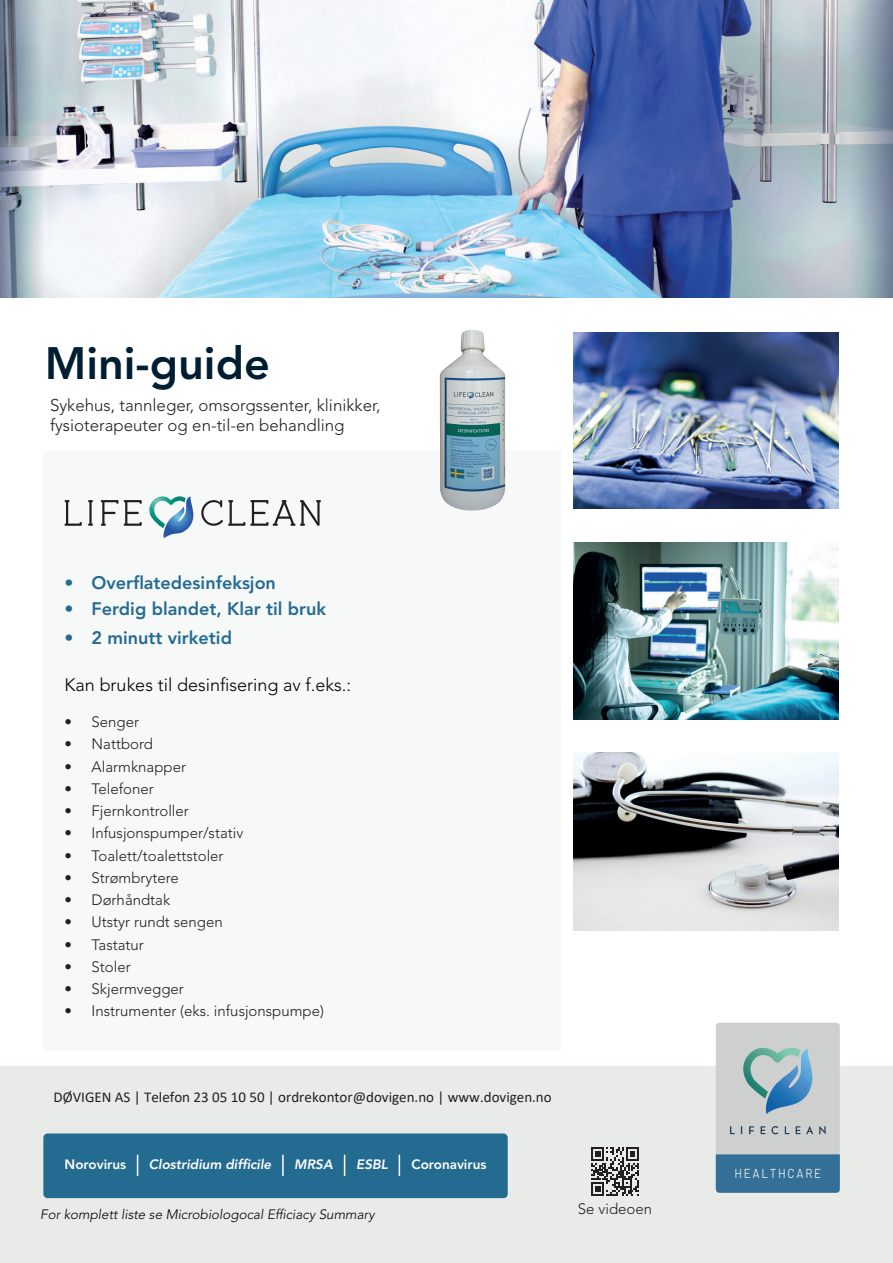
<style>
.page{position:relative;width:893px;height:1263px;background:#fff}
.page>*{position:absolute;margin:0;border:0;box-sizing:border-box;transform-origin:0 0}
.t1{font:800 45px "Avenir LT Std";color:#001e32}
.t2{font:800 18px "Avenir LT Std";color:#246b92}
.t3{font:300 18px "Avenir LT Std";color:#000001}
.t4{font:300 16.8px/20.2px "Avenir LT Std";color:#231f20}
.t5{font:300 15px "Avenir LT Std";color:#231f20}
.t6{font:15px "Calibri";color:#231f20}
.t7{font:italic 300 13.5px "Avenir LT Std";color:#000001}
.t8{font:italic 800 13.5px "Avenir LT Std";color:#fff}
.t9{font:800 13.5px "Avenir LT Std";color:#fff}
.t10{font:13.05px "Barlow";letter-spacing:.15em;color:#e9ecea;scale:.9 1}
</style>
<div class="page">
<div style="left:0;top:1066px;width:893px;height:197px;background:#e8ebe8"></div>
<img style="left:0;top:0;width:893px;height:298px">
<svg style="left:716px;top:1023px;width:124px;height:170px;background:#9bb2be"></svg>
<svg style="left:591px;top:1147px;width:48px;height:49px"></svg>
<div style="left:43px;top:1133px;width:465px;height:65px;background:#246b92;border-radius:4px"></div>
<svg style="left:137px;top:1155px;width:1px;height:21px"></svg>
<hr style="left:282px;top:1155px;width:2px;height:21px;background:#fff">
<svg style="left:344px;top:1155px;width:1px;height:21px"></svg>
<svg style="left:399px;top:1155px;width:1px;height:21px"></svg>
<div style="left:43px;top:451px;width:517px;height:599px;background:#f7f8f8"></div>
<img style="left:573px;top:333px;width:266px;height:176px">
<img style="left:573px;top:753px;width:266px;height:177px">
<img style="left:573px;top:542px;width:266px;height:177px">
<svg style="left:65px;top:500px;width:17px;height:26px"></svg>
<svg style="left:88px;top:500px;width:5px;height:26px"></svg>
<svg style="left:100px;top:500px;width:42px;height:26px"></svg>
<svg style="left:201px;top:500px;width:120px;height:26px"></svg>
<svg style="left:149px;top:496px;width:45px;height:42px"></svg>
<img style="left:439px;top:329px;width:67px;height:182px">
<h1 class="t1" style="left:45px;top:337px;width:227px">Mini-guide</h1>
<p class="t4" style="left:50px;top:395px;width:332px">Sykehus, tannleger, omsorgssenter, klinikker, fysioterapeuter og en-til-en behandling</p>
<p class="t2" style="left:65px;top:572px;width:213px">• Overflatedesinfeksjon</p>
<p class="t2" style="left:65px;top:598px;width:263px">• Ferdig blandet, Klar til bruk</p>
<p class="t2" style="left:65px;top:627px;width:169px">• 2 minutt virketid</p>
<p class="t3" style="left:65px;top:674px;width:288px">Kan brukes til desinfisering av f.eks.:</p>
<p class="t5" style="left:65px;top:713px;width:76px">• Senger</p>
<p class="t5" style="left:65px;top:735px;width:90px">• Nattbord</p>
<p class="t5" style="left:65px;top:758px;width:123px">• Alarmknapper</p>
<p class="t5" style="left:65px;top:780px;width:91px">• Telefoner</p>
<p class="t5" style="left:65px;top:802px;width:126px">• Fjernkontroller</p>
<p class="t5" style="left:65px;top:824px;width:180px">• Infusjonspumper/stativ</p>
<p class="t5" style="left:65px;top:847px;width:160px">• Toalett/toalettstoler</p>
<p class="t5" style="left:65px;top:869px;width:116px">• Strømbrytere</p>
<p class="t5" style="left:65px;top:891px;width:107px">• Dørhåndtak</p>
<p class="t5" style="left:65px;top:913px;width:160px">• Utstyr rundt sengen</p>
<p class="t5" style="left:65px;top:936px;width:81px">• Tastatur</p>
<p class="t5" style="left:65px;top:958px;width:68px">• Stoler</p>
<p class="t5" style="left:65px;top:980px;width:121px">• Skjermvegger</p>
<p class="t5" style="left:65px;top:1002px;width:261px">• Instrumenter (eks. infusjonspumpe)</p>
<p class="t6" style="left:54px;top:1086px;width:500px">DØVIGEN AS | Telefon 23 05 10 50 | ordrekontor@dovigen.no | www.dovigen.no</p>
<p class="t9" style="left:65px;top:1156px;width:63px">Norovirus</p>
<p class="t8" style="left:149px;top:1156px;width:124px">Clostridium difficile</p>
<p class="t8" style="left:294px;top:1156px;width:40px">MRSA</p>
<p class="t8" style="left:356px;top:1156px;width:33px">ESBL</p>
<p class="t7" style="left:40px;top:1206px;width:336px">For komplett liste se Microbiologocal Efficiacy Summary</p>
<p class="t9" style="left:411px;top:1156px;width:76px">Coronavirus</p>
<p class="t5" style="left:578px;top:1200px;width:76px">Se videoen</p>
<p class="t10" style="left:734px;top:1165px;width:98px">HEALTHCARE</p>
</div>
